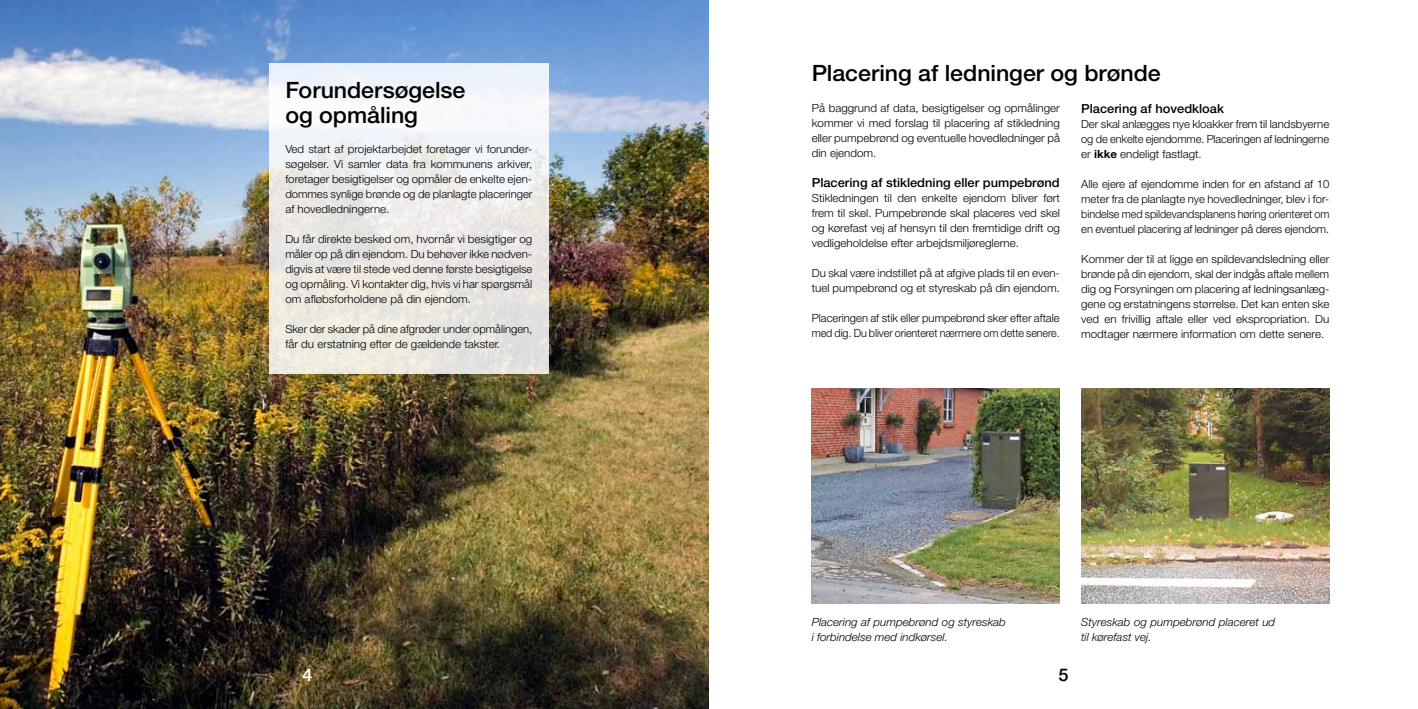
<style>
.page{position:relative;width:1418px;height:709px;background:#fff}
.page>*{position:absolute;margin:0;border:0;box-sizing:border-box;transform-origin:0 0}
.t1{font:500 22.5px/25px "Helvetica Neue";color:#000}
.t2{font:500 17.5px "Helvetica Neue";color:#fff}
.t3{font:500 17.5px "Helvetica Neue";color:#000}
.t4{font:500 12.5px "Helvetica Neue";color:#000}
.t5{font:300 11.25px/15px "Helvetica Neue";color:#000;text-align:justify}
.t6{font:italic 300 11.25px/15px "Helvetica Neue";color:#000}
.s1{font-weight:700}
</style>
<div class="page">
<img style="left:0;top:0;width:709px;height:709px">
<svg style="left:269px;top:64px;width:280px;height:310px"></svg>
<img style="left:811px;top:389px;width:248px;height:215px">
<img style="left:1081px;top:389px;width:248px;height:215px">
<h1 class="t1" style="left:285px;top:77px;width:182px">Forundersøgelse og opmåling</h1>
<p class="t5" style="left:285px;top:141px;width:248px">Ved start af projektarbejdet foretager vi forunder&shy;søgelser. Vi samler data fra kommunens arkiver, foretager besigtigelser og opmåler de enkelte ejen&shy;dommes synlige brønde og de planlagte placeringer af hovedledningerne.</p>
<p class="t5" style="left:285px;top:231px;width:248px">Du får direkte besked om, hvornår vi besigtiger og måler op på din ejendom. Du behøver ikke nødven&shy;digvis at være til stede ved denne første besigtigelse og opmåling. Vi kontakter dig, hvis vi har spørgsmål om afløbsforholdene på din ejendom.</p>
<p class="t5" style="left:285px;top:321px;width:248px">Sker der skader på dine afgrøder under opmålingen, får du erstatning efter de gældende takster.</p>
<h1 class="t1" style="left:811px;top:61px;width:350px">Placering af ledninger og brønde</h1>
<p class="t5" style="left:811px;top:100px;width:250px">På baggrund af data, besigtigelser og opmålinger kommer vi med forslag til placering af stikledning eller pumpebrønd og eventuelle hovedledninger på din ejendom.</p>
<p class="t4" style="left:811px;top:175px;width:249px">Placering af stikledning eller pumpebrønd</p>
<p class="t5" style="left:811px;top:190px;width:250px">Stikledningen til den enkelte ejendom bliver ført frem til skel. Pumpebrønde skal placeres ved skel og kørefast vej af hensyn til den fremtidige drift og vedligeholdelse efter arbejdsmiljøreglerne.</p>
<p class="t5" style="left:811px;top:265px;width:250px">Du skal være indstillet på at afgive plads til en even&shy;tuel pumpebrønd og et styreskab på din ejendom.</p>
<p class="t5" style="left:811px;top:310px;width:249px">Placeringen af stik eller pumpebrønd sker efter aftale med dig. Du bliver orienteret nærmere om dette senere.</p>
<p class="t4" style="left:1081px;top:101px;width:144px">Placering af hovedkloak</p>
<p class="t5" style="left:1081px;top:116px;width:249px">Der skal anlægges nye kloakker frem til landsbyerne og de enkelte ejendomme. Placeringen af ledningerne er <span class="s1">ikke</span> endeligt fastlagt.</p>
<p class="t5" style="left:1081px;top:176px;width:250px">Alle ejere af ejendomme inden for en afstand af 10 meter fra de planlagte nye hovedledninger, blev i for&shy;bindelse med spildevandsplanens høring orienteret om en eventuel placering af ledninger på deres ejendom.</p>
<p class="t5" style="left:1081px;top:251px;width:250px">Kommer der til at ligge en spildevandsledning eller brønde på din ejendom, skal der indgås aftale mellem dig og Forsyningen om placering af ledningsanlæg&shy;gene og erstatningens størrelse. Det kan enten ske ved en frivillig aftale eller ved ekspropriation. Du modtager nærmere information om dette senere.</p>
<p class="t6" style="left:811px;top:614px;width:196px">Placering af pumpebrønd og styreskab i forbindelse med indkørsel.</p>
<p class="t6" style="left:1081px;top:614px;width:195px">Styreskab og pumpebrønd placeret ud til kørefast vej.</p>
<h2 class="t2" style="left:302px;top:664px;width:12px">4</h2>
<h2 class="t3" style="left:1058px;top:664px;width:12px">5</h2>
</div>
